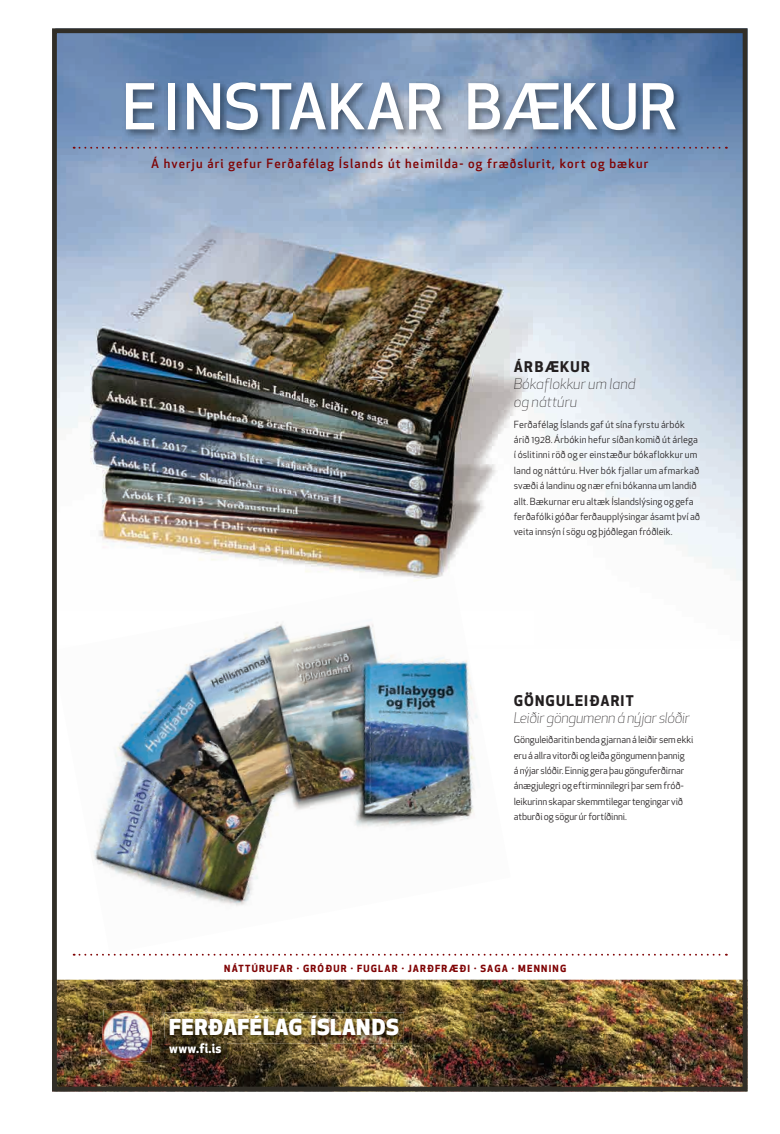
<style>
.page{position:relative;width:780px;height:1134px;background:#fff}
.page>*{position:absolute;margin:0;border:0;box-sizing:border-box;transform-origin:0 0}
.t1{font:500 61.6px "Apex New";color:#fff}
.t2{font:800 21.5px "Apex New";letter-spacing:.02em;color:#fff}
.t3{font:italic 300 14.4px/18.3px "Apex New";letter-spacing:-.015em;color:#231f20}
.t4{font:700 14.4px "Apex New";letter-spacing:.08em;color:#231f20}
.t5{font:700 12.8px "Apex New";letter-spacing:.02em;color:#fff}
.t6{font:500 12.5px "Apex New";letter-spacing:.09em;color:#7f0304}
.t7{font:9.6px/15.4px "Apex New";letter-spacing:-.005em;color:#231f20}
.t8{font:700 9.6px "Apex New";letter-spacing:.125em;color:#7f0304}
</style>
<div class="page">
<img style="left:58px;top:34px;width:683px;height:546px">
<img style="left:58px;top:150px;width:577px;height:430px">
<img style="left:58px;top:980px;width:683px;height:105px">
<img style="left:58px;top:574px;width:452px;height:332px">
<img style="left:164px;top:1012px;width:240px;height:31px">
<img style="left:164px;top:1038px;width:62px;height:20px">
<img style="left:122px;top:79px;width:563px;height:61px">
<img style="left:102px;top:1010px;width:51px;height:27px">
<img style="left:101px;top:1034px;width:51px;height:28px">
<svg style="left:74px;top:954px;width:652px;height:2px"></svg>
<svg style="left:74px;top:147px;width:652px;height:2px"></svg>
<div style="left:52px;top:28px;width:695px;height:1063px;border:5px solid #312e27"></div>
<h1 class="t1" style="left:122px;top:66px;width:556px">EINSTAKAR BÆKUR</h1>
<h3 class="t6" style="left:151px;top:155px;width:498px">Á hverju ári gefur Ferðafélag Íslands út heimilda- og fræðslurit, kort og bækur</h3>
<h3 class="t4" style="left:513px;top:356px;width:77px">ÁRBÆKUR</h3>
<h3 class="t3" style="left:513px;top:375px;width:123px">Bókaflokkur um land og náttúru</h3>
<p class="t7" style="left:513px;top:416px;width:188px">Ferðafélag Íslands gaf út sína fyrstu árbók árið 1928. Árbókin hefur síðan komið út árlega í óslitinni röð og er einstæður bókaflokkur um land og náttúru. Hver bók fjallar um afmarkað svæði á landinu og nær efni bókanna um landið allt. Bækurnar eru altæk Íslandslýsing og gefa ferðafólki góðar ferðaupplýsingar ásamt því að veita innsýn í sögu og þjóðlegan fróðleik.</p>
<h3 class="t4" style="left:513px;top:690px;width:121px">GÖNGULEIÐARIT</h3>
<h3 class="t3" style="left:513px;top:709px;width:178px">Leiðir göngu menn á nýjar slóðir</h3>
<p class="t7" style="left:513px;top:732px;width:181px">Gönguleiðaritin benda gjarnan á leiðir sem ekki eru á allra vitorði og leiða göngu menn þannig<br>á nýjar slóðir. Einnig gera þau gönguferðirnar ánægjulegri og eftirminnilegri þar sem fróð&shy;leikurinn skapar skemmtilegar tengingar við atburði og sögur úr fortíðinni.</p>
<p class="t8" style="left:224px;top:961px;width:343px">NÁTTÚRUFAR · GRÓÐUR · FUGLAR · JARÐFRÆÐI · SAGA · MENNING</p>
<h2 class="t2" style="left:169px;top:1012px;width:231px">FERÐAFÉLAG ÍSLANDS</h2>
<h3 class="t5" style="left:169px;top:1039px;width:54px">www.fi.is</h3>
</div>
